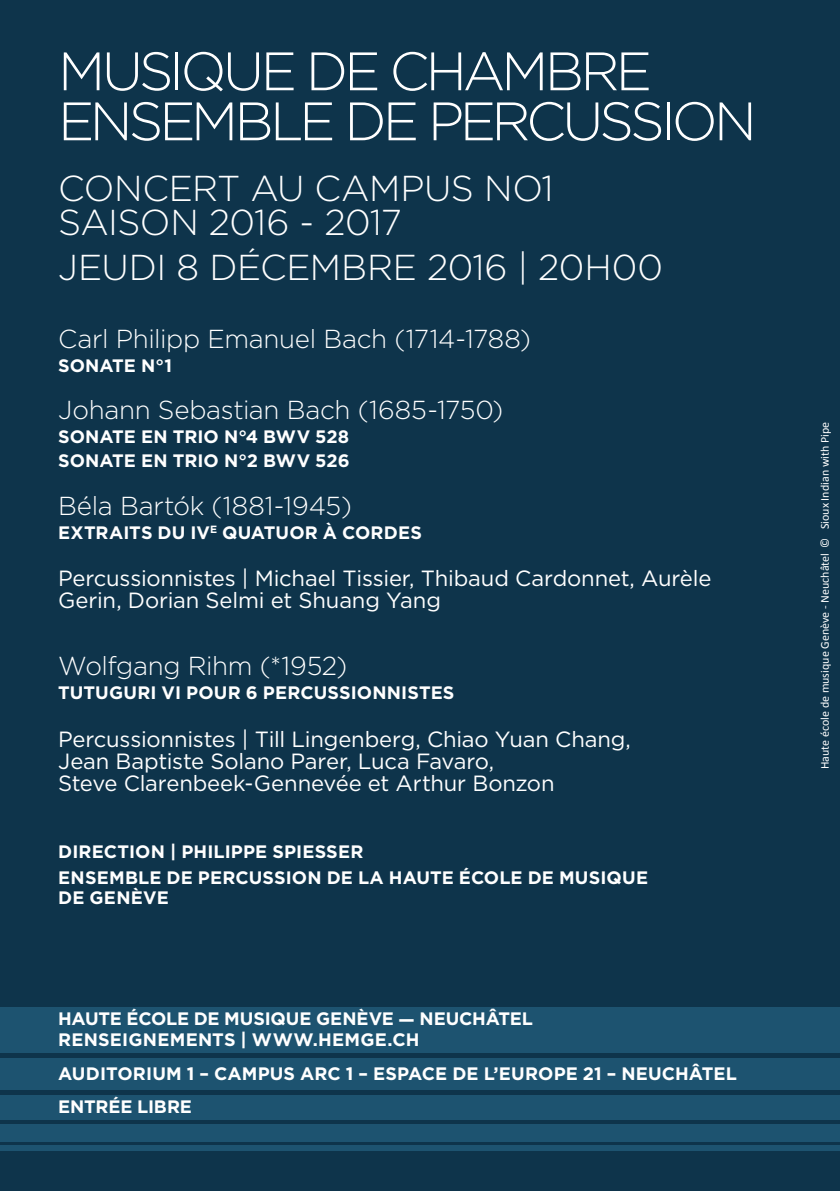
<style>
.page{position:relative;width:840px;height:1191px;background:#fff}
.page>*{position:absolute;margin:0;border:0;box-sizing:border-box;transform-origin:0 0}
.t1{font:300 54px/50px "Gotham";letter-spacing:-.07em;color:#fff}
.t2{font:300 36px/34px "Gotham";letter-spacing:-.015em;color:#fff}
.t3{font:300 26px "Gotham";letter-spacing:-.01em;color:#fff}
.t4{font:22px/22px "Gotham";letter-spacing:-.01em;color:#fff}
.t5{font:700 18px/24px "Gotham";letter-spacing:.005em;color:#fff}
.t6{font:12px "Calibri";color:#fff}
</style>
<div class="page">
<div style="left:0;top:0;width:839px;height:1191px;background:#0e344b"></div>
<div style="left:0;top:1007px;width:839px;height:46px;background:#1d5370"></div>
<div style="left:0;top:1058px;width:839px;height:31px;background:#1d5370"></div>
<div style="left:0;top:1095px;width:839px;height:25px;background:#1d5370"></div>
<div style="left:0;top:1124px;width:839px;height:17px;background:#1d5370"></div>
<div style="left:0;top:1145px;width:839px;height:6px;background:#1d5370"></div>
<h1 class="t1" style="left:58px;top:45px;width:699px">MUSIQUE DE CHAMBRE<br>ENSEMBLE DE PERCUSSION</h1>
<h2 class="t2" style="left:58px;top:170px;width:496px">CONCERT AU CAMPUS NO1<br>SAISON 2016 - 2017</h2>
<h2 class="t2" style="left:58px;top:250px;width:606px">JEUDI 8 DÉCEMBRE 2016 | 20H00</h2>
<h3 class="t3" style="left:58px;top:322px;width:474px">Carl Philipp Emanuel Bach (1714-1788)</h3>
<p class="t5" style="left:58px;top:353px;width:115px">SONATE N°1</p>
<h3 class="t3" style="left:58px;top:393px;width:446px">Johann Sebastian Bach (1685-1750)</h3>
<p class="t5" style="left:58px;top:425px;width:293px">SONATE EN TRIO N°4 BWV 528<br>SONATE EN TRIO N°2 BWV 526</p>
<h3 class="t3" style="left:58px;top:489px;width:295px">Béla Bartók (1881-1945)</h3>
<p class="t5" style="left:58px;top:520px;width:365px">EXTRAITS DU IV<sup>E</sup> QUATUOR À CORDES</p>
<p class="t4" style="left:58px;top:567px;width:654px">Percussionnistes | Michael Tissier, Thibaud Cardonnet, Aurèle<br>Gerin, Dorian Selmi et Shuang Yang</p>
<h3 class="t3" style="left:58px;top:649px;width:290px">Wolfgang Rihm (*1952)</h3>
<p class="t5" style="left:58px;top:681px;width:397px">TUTUGURI VI POUR 6 PERCUSSIONNISTES</p>
<p class="t4" style="left:58px;top:727px;width:574px">Percussionnistes | Till Lingenberg, Chiao Yuan Chang,<br>Jean Baptiste Solano Parer, Luca Favaro,<br>Steve Clarenbeek-Gennevée et Arthur Bonzon</p>
<p class="t5" style="left:58px;top:838px;width:591px;line-height:26px">DIRECTION | PHILIPPE SPIESSER<br>ENSEMBLE DE PERCUSSION DE LA HAUTE ÉCOLE DE MUSIQUE</p>
<p class="t5" style="left:58px;top:885px;width:112px">DE GENÈVE</p>
<p class="t5" style="left:58px;top:1008px;width:476px;line-height:21px">HAUTE ÉCOLE DE MUSIQUE GENÈVE — NEUCHÂTEL<br>RENSEIGNEMENTS | WWW.HEMGE.CH</p>
<p class="t5" style="left:58px;top:1062px;width:680px">AUDITORIUM 1 – CAMPUS ARC 1 – ESPACE DE L’EUROPE 21 – NEUCHÂTEL</p>
<p class="t5" style="left:58px;top:1095px;width:135px">ENTRÉE LIBRE</p>
<p class="t6" style="left:816px;top:769px;width:349px;rotate:-90deg">Haute école de musique Genève - Neuchâtel © Sioux Indian with Pipe</p>
</div>
